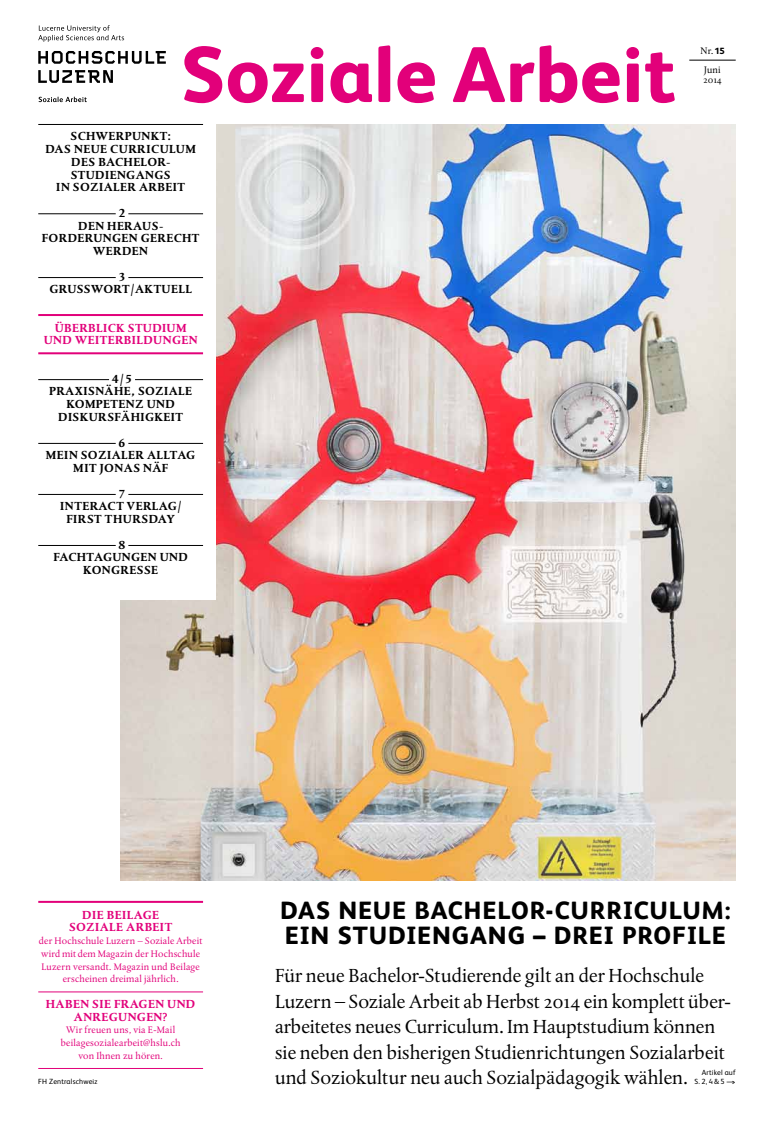
<style>
.page{position:relative;width:774px;height:1134px;background:#fff}
.page>*{position:absolute;margin:0;border:0;box-sizing:border-box;transform-origin:0 0}
.t1{font:800 79px "FS Albert";color:#e2007a}
.t2{font:800 25px/25.5px "FS Albert";letter-spacing:.035em;color:#000}
.t3{font:20px/25.5px "Albertina MT Std";letter-spacing:-.005em;color:#000}
.t4{font:700 12px/12.8px "Albertina MT Std";letter-spacing:.03em;color:#000}
.t5{font:700 12px/12.8px "Albertina MT Std";letter-spacing:.03em;color:#e2007a;text-align:center}
.t6{font:10px/12.8px "Albertina MT Std";letter-spacing:.015em;color:#e2007a;text-align:center}
.t7{font:10px/19.1px "Albertina MT Std";letter-spacing:.015em;color:#000;text-align:center}
.t8{font:7.5px/9.6px "FS Albert";letter-spacing:.025em;color:#000;text-align:right}
.s1{font-family:"FS Albert";font-weight:800;font-size:9px}
</style>
<div class="page">
<img style="left:121px;top:124px;width:615px;height:756px">
<div style="left:97px;top:115px;width:119px;height:485px;background:#fff"></div>
<svg style="left:38px;top:70px;width:75px;height:13px"></svg>
<svg style="left:38px;top:51px;width:128px;height:13px"></svg>
<svg style="left:38px;top:25px;width:86px;height:17px"></svg>
<svg style="left:39px;top:97px;width:48px;height:5px"></svg>
<hr style="left:689px;top:60px;width:47px;height:1px;background:#000">
<hr style="left:38px;top:901px;width:165px;height:2px;background:#e2007a">
<hr style="left:38px;top:992px;width:165px;height:1px;background:#e2007a">
<hr style="left:38px;top:1068px;width:165px;height:1px;background:#e2007a">
<hr style="left:38px;top:124px;width:165px;height:1px;background:#000">
<hr style="left:38px;top:214px;width:78px;height:1px;background:#000">
<hr style="left:128px;top:214px;width:75px;height:1px;background:#000">
<hr style="left:38px;top:277px;width:78px;height:1px;background:#000">
<hr style="left:128px;top:277px;width:75px;height:1px;background:#000">
<hr style="left:38px;top:314px;width:165px;height:2px;background:#e2007a">
<hr style="left:38px;top:352px;width:165px;height:2px;background:#e2007a">
<hr style="left:38px;top:379px;width:71px;height:1px;background:#000">
<hr style="left:135px;top:379px;width:68px;height:1px;background:#000">
<hr style="left:38px;top:443px;width:78px;height:1px;background:#000">
<hr style="left:128px;top:443px;width:75px;height:1px;background:#000">
<hr style="left:38px;top:494px;width:78px;height:1px;background:#000">
<hr style="left:128px;top:494px;width:75px;height:1px;background:#000">
<hr style="left:38px;top:545px;width:78px;height:1px;background:#000">
<hr style="left:128px;top:545px;width:75px;height:1px;background:#000">
<h1 class="t1" style="left:181px;top:18px;width:497px">SOZIALE ARBEIT</h1>
<p class="t7" style="left:700px;top:41px;width:26px">Nr. <span class="s1">15<br></span>Juni</p>
<p class="t7" style="left:703px;top:70px;width:20px">2014</p>
<p class="t4" style="left:45px;top:130px;width:127px;text-indent:25px">SCHWERPUNKT:<br>DAS NEUE</p>
<p class="t4" style="left:110px;top:143px;width:18px">CURRI</p>
<p class="t4" style="left:151px;top:143px;width:18px">CULU</p>
<p class="t4" style="left:185px;top:143px;width:12px">M</p>
<p class="t4" style="left:71px;top:155px;width:72px">DES BACHELOR</p>
<p class="t4" style="left:166px;top:155px;width:5px">-</p>
<p class="t4" style="left:71px;top:168px;width:44px">STUDIENGANG</p>
<p class="t4" style="left:164px;top:168px;width:8px">S</p>
<p class="t4" style="left:56px;top:181px;width:33px">IN SOZIALER</p>
<p class="t4" style="left:139px;top:181px;width:34px">ARBEIT</p>
<p class="t4" style="left:78px;top:206px;width:49px;text-align:right">2<br>DEN HERAU</p>
<p class="t4" style="left:152px;top:219px;width:12px">S-</p>
<p class="t4" style="left:42px;top:232px;width:46px">FORDERUNGEN</p>
<p class="t4" style="left:141px;top:232px;width:9px">GERE</p>
<p class="t4" style="left:174px;top:232px;width:27px">CHT</p>
<p class="t4" style="left:118px;top:238px;width:23px;line-height:25.5px;text-indent:-25px">WERDEN<br>3</p>
<p class="t4" style="left:49px;top:283px;width:10px">GRU</p>
<p class="t4" style="left:77px;top:283px;width:37px">SSWORT</p>
<p class="t4" style="left:131px;top:283px;width:63px">/AKTUELL</p>
<p class="t5" style="left:44px;top:321px;width:144px;text-align:left;text-indent:11px">ÜBERBLICK STUDIUM<br>UND WEITER</p>
<p class="t5" style="left:124px;top:334px;width:40px">BILDUNGEN</p>
<p class="t4" style="left:112px;top:372px;width:22px">4/5</p>
<p class="t4" style="left:49px;top:385px;width:105px">PRAXISNÄHE, SOZIALE</p>
<p class="t4" style="left:66px;top:398px;width:46px">KOMPETENZ</p>
<p class="t4" style="left:58px;top:398px;width:118px;text-indent:89px">UN D<br>DISKURSFÄHIGKEIT</p>
<p class="t4" style="left:118px;top:436px;width:8px">6</p>
<p class="t4" style="left:46px;top:449px;width:151px">MEIN SOZIALER ALLTAG</p>
<p class="t4" style="left:73px;top:462px;width:80px">MIT JONAS NÄF</p>
<p class="t4" style="left:60px;top:487px;width:123px;text-align:center">7<br>INTERAC T VERLAG/<br>FIRST THURSDAY</p>
<p class="t4" style="left:118px;top:538px;width:8px">8</p>
<p class="t4" style="left:53px;top:551px;width:43px">FACHTAGUNGEN</p>
<p class="t4" style="left:160px;top:551px;width:30px">UN D</p>
<p class="t4" style="left:83px;top:564px;width:19px">KONGRE</p>
<p class="t4" style="left:137px;top:564px;width:22px">SSE</p>
<h2 class="t2" style="left:280px;top:896px;width:452px">DAS NEUE BACHELOR-CURRICULUM:<br>EIN STUDIENGANG – DREI PROFILE</h2>
<p class="t3" style="left:275px;top:963px;width:457px">Für neue Bachelor-Studierende gilt an der Hochschule Luzern – Soziale Arbeit ab Herbst 2014 ein komplett über&shy;arbeitetes neues Curriculum. Im Hauptstudium können sie neben den bisherigen Studienrichtungen Sozialarbeit und Soziokultur neu auch Sozialpädagogik wählen.</p>
<p class="t5" style="left:69px;top:908px;width:105px">DIE BEILAGE<br>SOZIALE ARBEIT</p>
<p class="t6" style="left:39px;top:934px;width:165px">der Hochschule Luzern – Soziale Arbeit wird mit dem Magazin der Hochschule Luzern versandt. Magazin und Beilage erscheinen dreimal jährlich.</p>
<p class="t5" style="left:46px;top:997px;width:148px">HABEN SIE FRAGEN UND<br>ANREGUNGEN?</p>
<p class="t6" style="left:61px;top:1024px;width:121px">Wir freuen uns, via E-Mail beilagesozialearbeit@hslu.ch von Ihnen zu hören.</p>
<p class="t8" style="left:38px;top:1077px;width:61px">FH Zentralschweiz</p>
<p class="t8" style="left:694px;top:1067px;width:43px">Artikel auf<br>S. 2, 4 &amp; 5 —&gt;</p>
</div>
